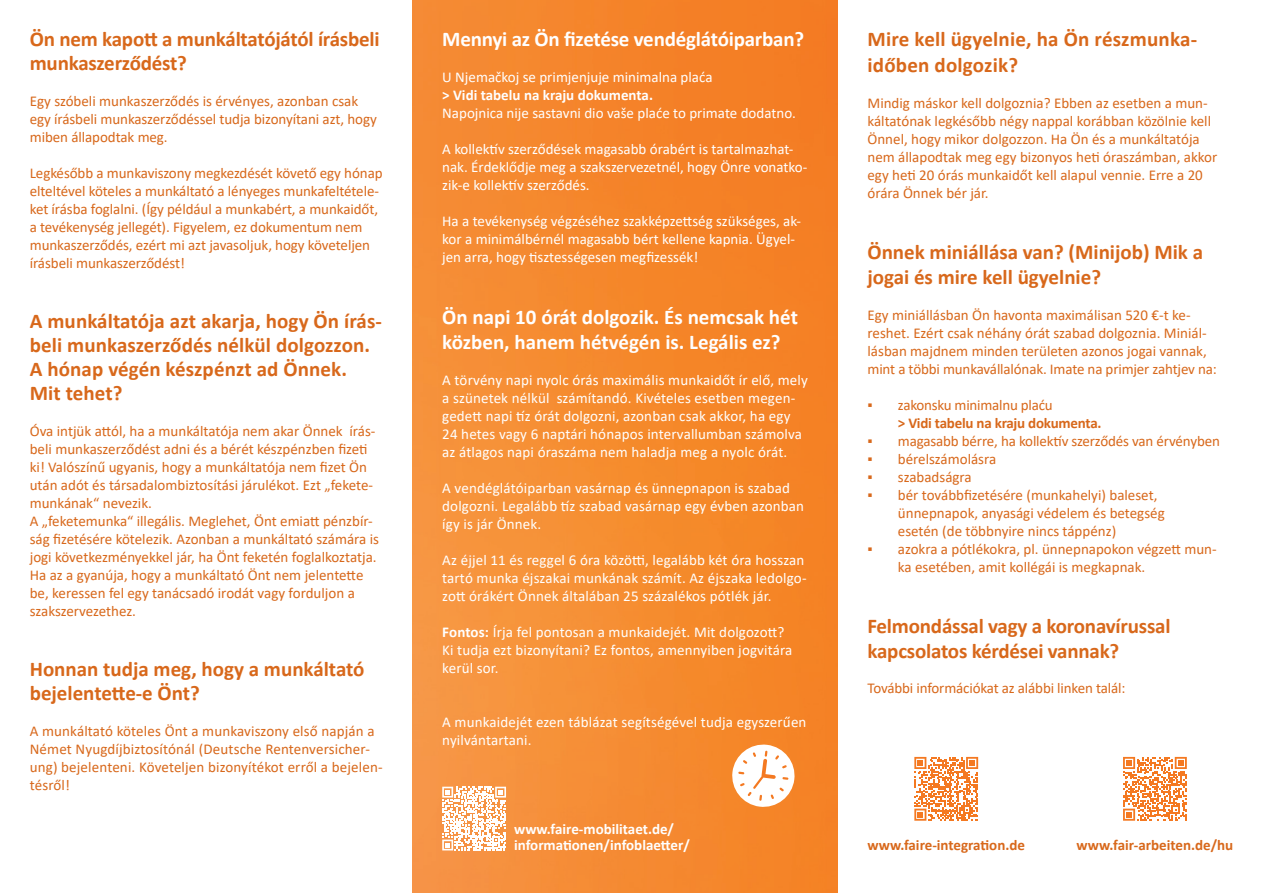
<style>
.page{position:relative;width:1263px;height:893px;background:#fff}
.page>*{position:absolute;margin:0;border:0;box-sizing:border-box;transform-origin:0 0}
._03_Fließtext{font:700 21px/24px "Calibri";color:#d8681b}
._03_Fließtext-2{font:700 21px/25.2px "Calibri";letter-spacing:-.01em;color:#fff}
._03_Fließtext-3{font:15px/18px "Calibri";color:#d8681b}
._03_Fließtext-4{font:15px/18px "Calibri";letter-spacing:.005em;color:#fff}
._03_Fließtext-5{font:700 15px/18px "Calibri";letter-spacing:-.015em;color:#d8681b}
._03_Fließtext-6{font:700 15px/16.5px "Calibri";color:#fff}
.s1{font-weight:700}
.s2{font-weight:400}
</style>
<div class="page">
<img style="left:412px;top:0;width:426px;height:893px">
<svg style="left:914px;top:757px;width:64px;height:64px"></svg>
<svg style="left:1123px;top:757px;width:64px;height:64px"></svg>
<svg style="left:442px;top:787px;width:64px;height:63px"></svg>
<svg style="left:730px;top:743px;width:66px;height:66px"></svg>
<p class="_03_Fließtext" style="left:30px;top:27px;width:351px">Ön nem kapott a munkáltatójától írásbeli munkaszerződést?</p>
<p class="_03_Fließtext-3" style="left:30px;top:92px;width:349px">Egy szóbeli munkaszerződés is érvényes, azonban csak egy írásbeli munkaszerződéssel tudja bizonyítani azt, hogy miben állapodtak meg.</p>
<p class="_03_Fließtext-3" style="left:30px;top:164px;width:354px">Legkésőbb a munkaviszony megkezdését követő egy hónap elteltével köteles a munkáltató a lényeges munkafeltétele&shy;ket írásba foglalni. (Így például a munkabért, a munkaidőt, a tevékenység jellegét). Figyelem, ez dokumentum nem munkaszerződés, ezért mi azt javasoljuk, hogy követeljen írásbeli munkaszerződést!</p>
<p class="_03_Fließtext" style="left:30px;top:309px;width:354px">A munkáltatója azt akarja, hogy Ön írás&shy;beli munkaszerződés nélkül dolgozzon.<br>A hónap végén készpénzt ad Önnek.<br>Mit tehet?</p>
<p class="_03_Fließtext-3" style="left:30px;top:422px;width:347px">Óva intjük attól, ha a munkáltatója nem akar Önnek írás&shy;beli munkaszerződést adni és a bérét készpénzben fizeti ki! Valószínű ugyanis, hogy a munkáltatója nem fizet Ön után adót és társadalombiztosítási járulékot. Ezt „fekete&shy;munkának“ nevezik.</p>
<p class="_03_Fließtext-3" style="left:30px;top:512px;width:351px">A „feketemunka“ illegális. Meglehet, Önt emiatt pénzbír&shy;ság fizetésére kötelezik. Azonban a munkáltató számára is jogi következményekkel jár, ha Önt feketén foglalkoztatja.<br>Ha az a gyanúja, hogy a munkáltató Önt nem jelentette be, keressen fel egy tanácsadó irodát vagy forduljon a szakszervezethez.</p>
<p class="_03_Fließtext" style="left:30px;top:657px;width:336px">Honnan tudja meg, hogy a munkáltató bejelentette-e Önt?</p>
<p class="_03_Fließtext-3" style="left:30px;top:722px;width:354px">A munkáltató köteles Önt a munkaviszony első napján a Német Nyugdíjbiztosítónál (Deutsche Rentenversicher&shy;ung) bejelenteni. Követeljen bizonyítékot erről a bejelen&shy;tésről!</p>
<p class="_03_Fließtext-2" style="left:442px;top:27px;width:363px">Mennyi az Ön fizetése vendéglátóiparban?</p>
<p class="_03_Fließtext-4" style="left:442px;top:68px;width:272px">U Njemačkoj se primjenjuje minimalna plaća</p>
<p class="_03_Fließtext-6" style="left:442px;top:87px;width:212px">&gt; Vidi tabelu na kraju dokumenta.</p>
<p class="_03_Fließtext-4" style="left:442px;top:104px;width:355px">Napojnica nije sastavni dio vaše plaće to primate dodatno.</p>
<p class="_03_Fließtext-4" style="left:442px;top:140px;width:367px">A kollektív szerződések magasabb órabért is tartalmazhat&shy;nak. Érdeklődje meg a szakszervezetnél, hogy Önre vonatko&shy;zik-e kollektív szerződés.</p>
<p class="_03_Fließtext-4" style="left:442px;top:212px;width:360px">Ha a tevékenység végzéséhez szakképzettség szükséges, ak&shy;kor a minimálbérnél magasabb bért kellene kapnia. Ügyel&shy;jen arra, hogy tisztességesen megfizessék!</p>
<p class="_03_Fließtext-2" style="left:442px;top:304px;width:357px">Ön napi 10 órát dolgozik. És nemcsak hét közben, hanem hétvégén is. Legális ez?</p>
<p class="_03_Fließtext-4" style="left:442px;top:370px;width:367px">A törvény napi nyolc órás maximális munkaidőt ír elő, mely a szünetek nélkül számítandó. Kivételes esetben megen&shy;gedett napi tíz órát dolgozni, azonban csak akkor, ha egy 24 hetes vagy 6 naptári hónapos intervallumban számolva az átlagos napi óraszáma nem haladja meg a nyolc órát.</p>
<p class="_03_Fließtext-4" style="left:442px;top:478px;width:363px">A vendéglátóiparban vasárnap és ünnepnapon is szabad dolgozni. Legalább tíz szabad vasárnap egy évben azonban így is jár Önnek.</p>
<p class="_03_Fließtext-4" style="left:442px;top:550px;width:366px">Az éjjel 11 és reggel 6 óra közötti, legalább két óra hosszan tartó munka éjszakai munkának számít. Az éjszaka ledolgo&shy;zott órákért Önnek általában 25 százalékos pótlék jár.</p>
<p class="_03_Fließtext-4" style="left:442px;top:622px;width:352px"><span class="s1">Fontos:</span> Írja fel pontosan a munkaidejét. Mit dolgozott?<br>Ki tudja ezt bizonyítani? Ez fontos, amennyiben jogvitára kerül sor.</p>
<p class="_03_Fließtext-4" style="left:442px;top:712px;width:366px">A munkaidejét ezen táblázat segítségével tudja egyszerűen nyilvántartani.</p>
<p class="_03_Fließtext-6" style="left:514px;top:820px;width:177px">www.faire-mobilitaet.de/ informationen/infoblaetter/</p>
<p class="_03_Fließtext" style="left:867px;top:27px;width:331px;line-height:25.2px">Mire kell ügyelnie, ha Ön részmunka&shy;időben dolgozik?</p>
<p class="_03_Fließtext-3" style="left:867px;top:93px;width:351px">Mindig máskor kell dolgoznia? Ebben az esetben a mun&shy;káltatónak legkésőbb négy nappal korábban közölnie kell Önnel, hogy mikor dolgozzon. Ha Ön és a munkáltatója nem állapodtak meg egy bizonyos heti óraszámban, akkor egy heti 20 órás munkaidőt kell alapul vennie. Erre a 20 órára Önnek bér jár.</p>
<p class="_03_Fließtext" style="left:867px;top:239px;width:337px;line-height:25.2px">Önnek miniállása van? (Minijob) Mik a jogai és mire kell ügyelnie?</p>
<p class="_03_Fließtext-3" style="left:867px;top:306px;width:351px">Egy miniállásban Ön havonta maximálisan 520 €-t ke&shy;reshet. Ezért csak néhány órát szabad dolgoznia. Miniál&shy;lásban majdnem minden területen azonos jogai vannak, mint a többi munkavállalónak. Imate na primjer zahtjev na:</p>
<p class="_03_Fließtext-5" style="left:898px;top:396px;width:205px;text-indent:-30px"><span class="s2">▪ zakonsku minimalnu plaću<br></span>&gt; Vidi tabelu na kraju dokumenta.</p>
<p class="_03_Fließtext-3" style="left:867px;top:432px;width:354px">▪ magasabb bérre, ha kollektív szerződés van érvényben</p>
<p class="_03_Fließtext-3" style="left:867px;top:450px;width:130px">▪ bérelszámolásra</p>
<p class="_03_Fließtext-3" style="left:867px;top:468px;width:106px">▪ szabadságra</p>
<p class="_03_Fließtext-3" style="left:898px;top:486px;width:268px;text-indent:-30px">▪ bér továbbfizetésére (munkahelyi) baleset, ünnepnapok, anyasági védelem és betegség esetén (de többnyire nincs táppénz)</p>
<p class="_03_Fließtext-3" style="left:898px;top:540px;width:320px;text-indent:-30px">▪ azokra a pótlékokra, pl. ünnepnapokon végzett mun&shy;ka esetében, amit kollégái is megkapnak.</p>
<p class="_03_Fließtext" style="left:867px;top:613px;width:305px;line-height:25.2px">Felmondással vagy a koronavírussal kapcsolatos kérdései vannak?</p>
<p class="_03_Fließtext-3" style="left:867px;top:679px;width:259px">További információkat az alábbi linken talál:</p>
<p class="_03_Fließtext-5" style="left:867px;top:836px;width:159px">www.faire-integration.de</p>
<p class="_03_Fließtext-5" style="left:1077px;top:836px;width:158px">www.fair-arbeiten.de/hu</p>
</div>
